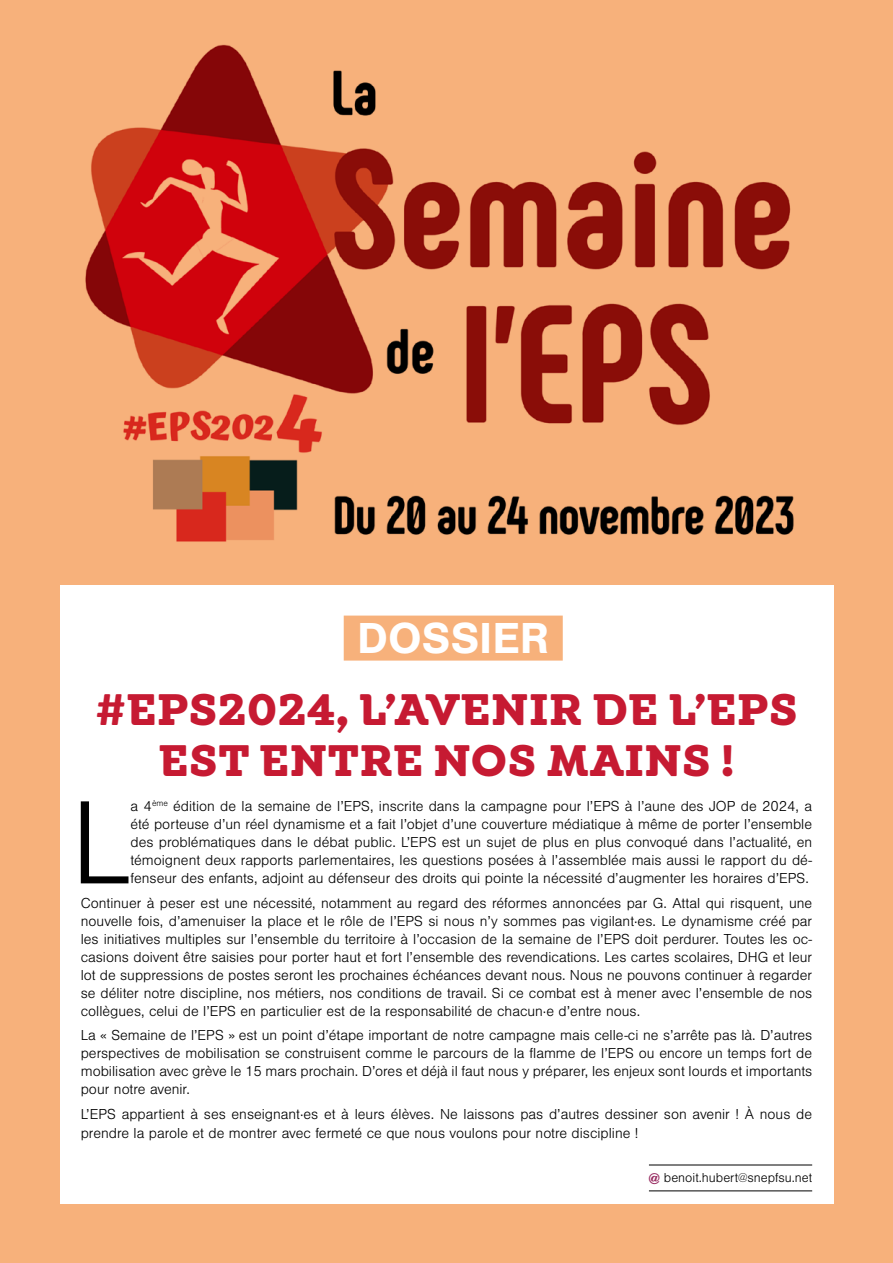
<style>
.page{position:relative;width:893px;height:1263px;background:#f7b17b}
.page>*{position:absolute;margin:0;border:0;box-sizing:border-box;transform-origin:0 0}
.t1{font:300 123px "Nimbus San";color:#000}
.t2{font:700 45px/51px "Winden Alt";letter-spacing:.01em;color:#c61a32;text-align:center}
.t3{font:700 45px "Nimbus San";color:#fff}
.t4{font:300 15px/18px "Nimbus San";color:#000;text-align:justify}
.t5{font:300 13.5px "Nimbus San";color:#000}
.s1{font-weight:900;font-size:16.5px;color:#992e63}
</style>
<div class="page">
<div style="left:60px;top:585px;width:773px;height:618px;background:#fff"></div>
<div style="left:344px;top:616px;width:219px;height:45px;background:#f7b17b"></div>
<hr style="left:649px;top:1165px;width:163px;height:1px;background:#000">
<hr style="left:649px;top:1190px;width:163px;height:1px;background:#000">
<img style="left:85px;top:44px;width:709px;height:498px">
<h2 class="t3" style="left:357px;top:613px;width:194px">DOSSIER</h2>
<h2 class="t2" style="left:95px;top:684px;width:704px">#EPS2024, L’AVENIR DE L’EPS<br>EST ENTRE NOS MAINS !</h2>
<h1 class="t1" style="left:71px;top:778px;width:61px">L</h1>
<p class="t4" style="left:131px;top:798px;width:683px">a 4<sup>ème</sup> édition de la semaine de l’EPS, inscrite dans la campagne pour l’EPS à l’aune des JOP de 2024, a été porteuse d’un réel dynamisme et a fait l’objet d’une couverture médiatique à même de porter l’ensemble des problématiques dans le débat public. L’EPS est un sujet de plus en plus convoqué dans l’actualité, en témoignent deux rapports parlementaires, les questions posées à l’assemblée mais aussi le rapport du dé&shy;fenseur des enfants, adjoint au défenseur des droits qui pointe la nécessité d’augmenter les horaires d’EPS.</p>
<p class="t4" style="left:81px;top:894px;width:733px">Continuer à peser est une nécessité, notamment au regard des réformes annoncées par G. Attal qui risquent, une nouvelle fois, d’amenuiser la place et le rôle de l’EPS si nous n’y sommes pas vigilant·es. Le dynamisme créé par les initiatives multiples sur l’ensemble du territoire à l’occasion de la semaine de l’EPS doit perdurer. Toutes les oc&shy;casions doivent être saisies pour porter haut et fort l’ensemble des revendications. Les cartes scolaires, DHG et leur lot de suppressions de postes seront les prochaines échéances devant nous. Nous ne pouvons continuer à regarder se déliter notre discipline, nos métiers, nos conditions de travail. Si ce combat est à mener avec l’ensemble de nos collègues, celui de l’EPS en particulier est de la responsabilité de chacun∙e d’entre nous.</p>
<p class="t4" style="left:81px;top:1027px;width:733px">La « Semaine de l’EPS » est un point d’étape important de notre campagne mais celle-ci ne s’arrête pas là. D’autres perspectives de mobilisation se construisent comme le parcours de la flamme de l’EPS ou encore un temps fort de mobilisation avec grève le 15 mars prochain. D’ores et déjà il faut nous y préparer, les enjeux sont lourds et importants pour notre avenir.</p>
<p class="t4" style="left:81px;top:1104px;width:733px;line-height:19.5px">L’EPS appartient à ses enseignant·es et à leurs élèves. Ne laissons pas d’autres dessiner son avenir ! À nous de prendre la parole et de montrer avec fermeté ce que nous voulons pour notre discipline !</p>
<p class="t5" style="left:649px;top:1171px;width:165px"><span class="s1">@</span> benoit.hubert@snepfsu.net</p>
</div>
